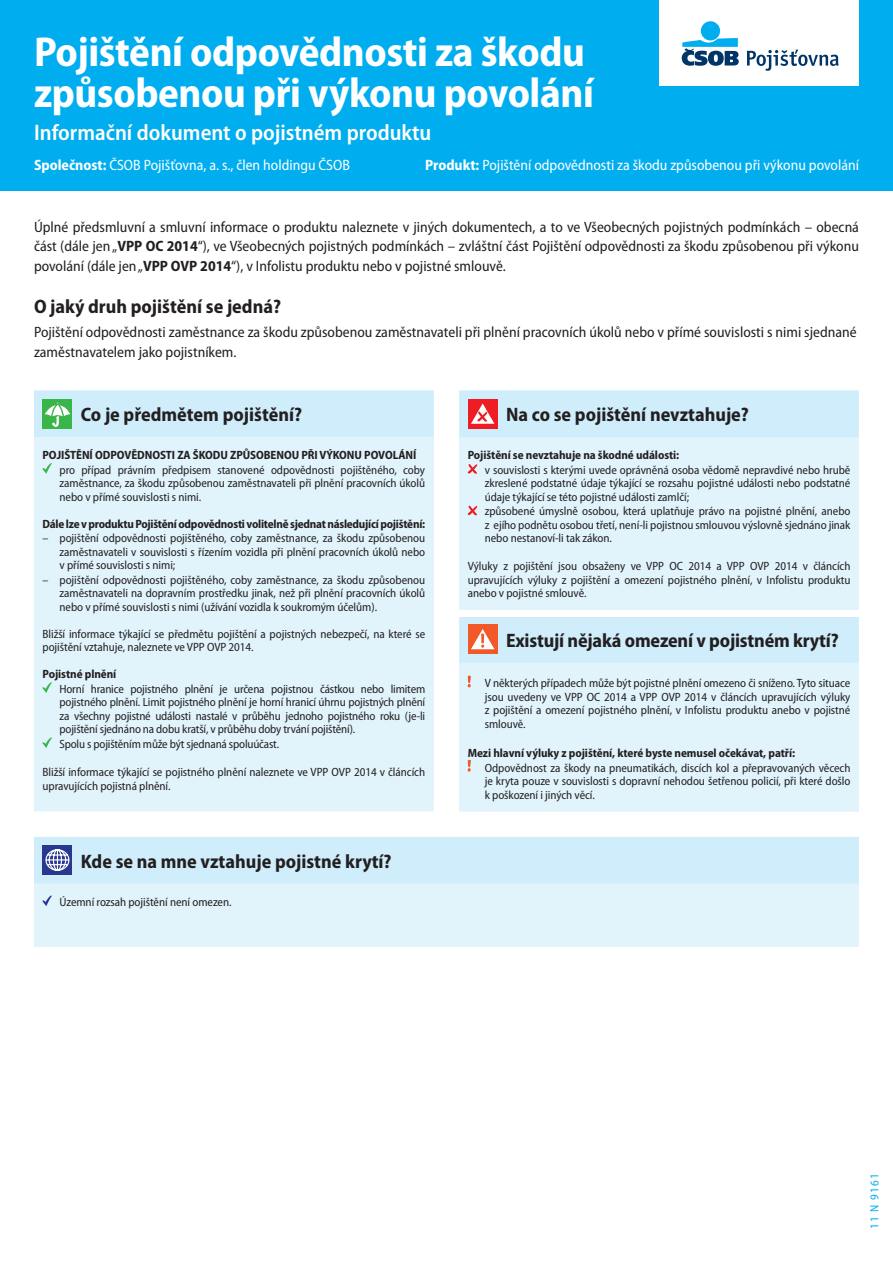
<style>
.page{position:relative;width:893px;height:1263px;background:#fff}
.page>*{position:absolute;margin:0;border:0;box-sizing:border-box;transform-origin:0 0}
.t1{font:700 semi-condensed 42px/40.5px "Myriad Pro";letter-spacing:-.01em;color:#fff}
.t2{font:600 semi-condensed 22.5px "Myriad Pro";color:#fff}
.t3{font:700 semi-condensed 19.5px "Myriad Pro";color:#231f20}
.t4{font:semi-condensed 15px/19.5px "Myriad Pro";color:#231f20;text-align:justify}
.t5{font:semi-condensed 15px "Myriad Pro";color:#fff}
.t6{font:semi-condensed 12px/13.5px "Myriad Pro";letter-spacing:-.005em;color:#231f20;text-align:justify}
.t7{font:700 semi-condensed 12px "Myriad Pro";letter-spacing:-.005em;color:#231f20}
.t8{font:semi-condensed 12px "Myriad Pro";letter-spacing:.1em;color:#00aeef}
.s1{font-weight:700}
</style>
<div class="page">
<div style="left:0;top:0;width:893px;height:191px;background:#00aeef"></div>
<svg style="left:34px;top:802px;width:825px;height:145px;fill:#e1f4fc"></svg>
<div style="left:34px;top:437px;width:400px;height:365px;background:#e1f4fc"></div>
<div style="left:34px;top:391px;width:400px;height:46px;background:#cfedfb"></div>
<svg style="left:43px;top:463px;width:9px;height:11px"></svg>
<svg style="left:43px;top:682px;width:9px;height:11px"></svg>
<svg style="left:43px;top:737px;width:9px;height:11px"></svg>
<div style="left:459px;top:391px;width:400px;height:46px;background:#cfedfb"></div>
<svg style="left:459px;top:437px;width:400px;height:374px;background:#def3fb"></svg>
<div style="left:459px;top:610px;width:400px;height:6px;background:#fff"></div>
<div style="left:468px;top:399px;width:29px;height:30px;background:#ee1d23"></div>
<svg style="left:471px;top:403px;width:23px;height:21px"></svg>
<svg style="left:468px;top:464px;width:9px;height:10px"></svg>
<svg style="left:468px;top:506px;width:9px;height:9px"></svg>
<div style="left:468px;top:625px;width:29px;height:29px;background:#f15929"></div>
<svg style="left:471px;top:629px;width:23px;height:20px"></svg>
<svg style="left:468px;top:676px;width:3px;height:11px"></svg>
<svg style="left:468px;top:760px;width:3px;height:12px"></svg>
<div style="left:34px;top:837px;width:825px;height:47px;background:#cfedfb"></div>
<svg style="left:43px;top:896px;width:9px;height:10px"></svg>
<div style="left:659px;top:0;width:200px;height:85px;background:#fff"></div>
<div style="left:701px;top:21px;width:19px;height:19px;background:#00aeef;border-radius:50%"></div>
<svg style="left:682px;top:38px;width:57px;height:28px"></svg>
<svg style="left:747px;top:50px;width:92px;height:21px"></svg>
<h1 class="t1" style="left:34px;top:31px;width:561px">Pojištění odpovědnosti za škodu způsobenou při výkonu povolání</h1>
<h2 class="t2" style="left:34px;top:119px;width:399px">Informační dokument o pojistném produktu</h2>
<p class="t5" style="left:34px;top:155px;width:317px"><span class="s1">Společnost:</span> ČSOB Pojišťovna, a. s., člen holdingu ČSOB</p>
<p class="t5" style="left:425px;top:155px;width:435px"><span class="s1">Produkt:</span> Pojištění odpovědnosti za škodu způsobenou při výkonu povolání</p>
<p class="t4" style="left:34px;top:217px;width:826px">Úplné předsmluvní a smluvní informace o produktu naleznete v jiných dokumentech, a to ve Všeobecných pojistných podmínkách – obecná část (dále jen „<span class="s1">VPP OC 2014</span>“), ve Všeobecných pojistných podmínkách – zvláštní část Pojištění odpovědnosti za škodu způsobenou při výkonu povolání (dále jen „<span class="s1">VPP OVP 2014</span>“), v Infolistu produktu nebo v pojistné smlouvě.</p>
<h3 class="t3" style="left:34px;top:294px;width:249px">O jaký druh pojištění se jedná?</h3>
<p class="t4" style="left:34px;top:322px;width:824px">Pojištění odpovědnosti zaměstnance za škodu způsobenou zaměstnavateli při plnění pracovních úkolů nebo v přímé souvislosti s nimi sjednané zaměstnavatelem jako pojistníkem.</p>
<h3 class="t3" style="left:81px;top:402px;width:223px">Co je předmětem pojištění?</h3>
<p class="t7" style="left:43px;top:447px;width:375px">POJIŠTĚNÍ ODPOVĚDNOSTI ZA ŠKODU ZPŮSOBENOU PŘI VÝKONU POVOLÁNÍ</p>
<p class="t6" style="left:60px;top:463px;width:367px">pro případ právním předpisem stanovené odpovědnosti pojištěného, coby zaměstnance, za škodu způsobenou zaměstnavateli při plnění pracovních úkolů nebo v přímé souvislosti s nimi.</p>
<p class="t7" style="left:43px;top:516px;width:384px">Dále lze v produktu Pojištění odpovědnosti volitelně sjednat následující pojištění:</p>
<p class="t6" style="left:60px;top:531px;width:367px;text-indent:-17px">– pojištění odpovědnosti pojištěného, coby zaměstnance, za škodu způsobenou zaměstnavateli v souvislosti s řízením vozidla při plnění pracovních úkolů nebo v přímé souvislosti s nimi;</p>
<p class="t6" style="left:60px;top:573px;width:367px;text-indent:-17px">– pojištění odpovědnosti pojištěného, coby zaměstnance, za škodu způsobenou zaměstnavateli na dopravním prostředku jinak, než při plnění pracovních úkolů nebo v přímé souvislosti s nimi (užívání vozidla k soukromým účelům).</p>
<p class="t6" style="left:43px;top:627px;width:384px">Bližší informace týkající se předmětu pojištění a pojistných nebezpečí, na které se pojištění vztahuje, naleznete ve VPP OVP 2014.</p>
<p class="t7" style="left:43px;top:667px;width:75px">Pojistné plnění</p>
<p class="t6" style="left:60px;top:682px;width:367px;text-align:left">Horní hranice pojistného plnění je určena pojistnou částkou nebo limitem pojistného plnění. Limit pojistného plnění je horní hranicí úhrnu pojistných plnění za všechny pojistné události nastalé v průběhu jednoho pojistného roku (je-li pojištění sjednáno na dobu kratší, v průběhu doby trvání pojištění).<br>Spolu s pojištěním může být sjednaná spoluúčast.</p>
<p class="t6" style="left:43px;top:765px;width:384px">Bližší informace týkající se pojistného plnění naleznete ve VPP OVP 2014 v článcích upravujících pojistná plnění.</p>
<h3 class="t3" style="left:81px;top:848px;width:312px">Kde se na mne vztahuje pojistné krytí?</h3>
<p class="t6" style="left:60px;top:895px;width:173px">Územní rozsah pojištění není omezen.</p>
<h3 class="t3" style="left:506px;top:402px;width:244px">Na co se pojištění nevztahuje?</h3>
<p class="t7" style="left:468px;top:447px;width:213px">Pojištění se nevztahuje na škodné události:</p>
<p class="t6" style="left:485px;top:463px;width:367px;text-align:left">v souvislosti s kterými uvede oprávněná osoba vědomě nepravdivé nebo hrubě zkreslené podstatné údaje týkající se rozsahu pojistné události nebo podstatné údaje týkající se této pojistné události zamlčí;<br>způsobené úmyslně osobou, která uplatňuje právo na pojistné plnění, anebo z ejího podnětu osobou třetí, není-li pojistnou smlouvou výslovně sjednáno jinak nebo nestanoví-li tak zákon.</p>
<p class="t6" style="left:468px;top:559px;width:384px">Výluky z pojištění jsou obsaženy ve VPP OC 2014 a VPP OVP 2014 v článcích upravujících výluky z pojištění a omezení pojistného plnění, v Infolistu produktu anebo v pojistné smlouvě.</p>
<h3 class="t3" style="left:506px;top:628px;width:334px">Existují nějaká omezení v pojistném krytí?</h3>
<p class="t6" style="left:485px;top:676px;width:367px">V některých případech může být pojistné plnění omezeno či sníženo. Tyto situace jsou uvedeny ve VPP OC 2014 a VPP OVP 2014 v článcích upravujících výluky z pojištění a omezení pojistného plnění, v Infolistu produktu anebo v pojistné smlouvě.</p>
<p class="t7" style="left:468px;top:745px;width:329px">Mezi hlavní výluky z pojištění, které byste nemusel očekávat, patří:</p>
<p class="t6" style="left:485px;top:761px;width:367px">Odpovědnost za škody na pneumatikách, discích kol a přepravovaných věcech je kryta pouze v souvislosti s dopravní nehodou šetřenou policií, při které došlo k poškození i jiných věcí.</p>
<p class="t8" style="left:867px;top:1229px;width:57px;rotate:-90deg">11 N 9161</p>
</div>
